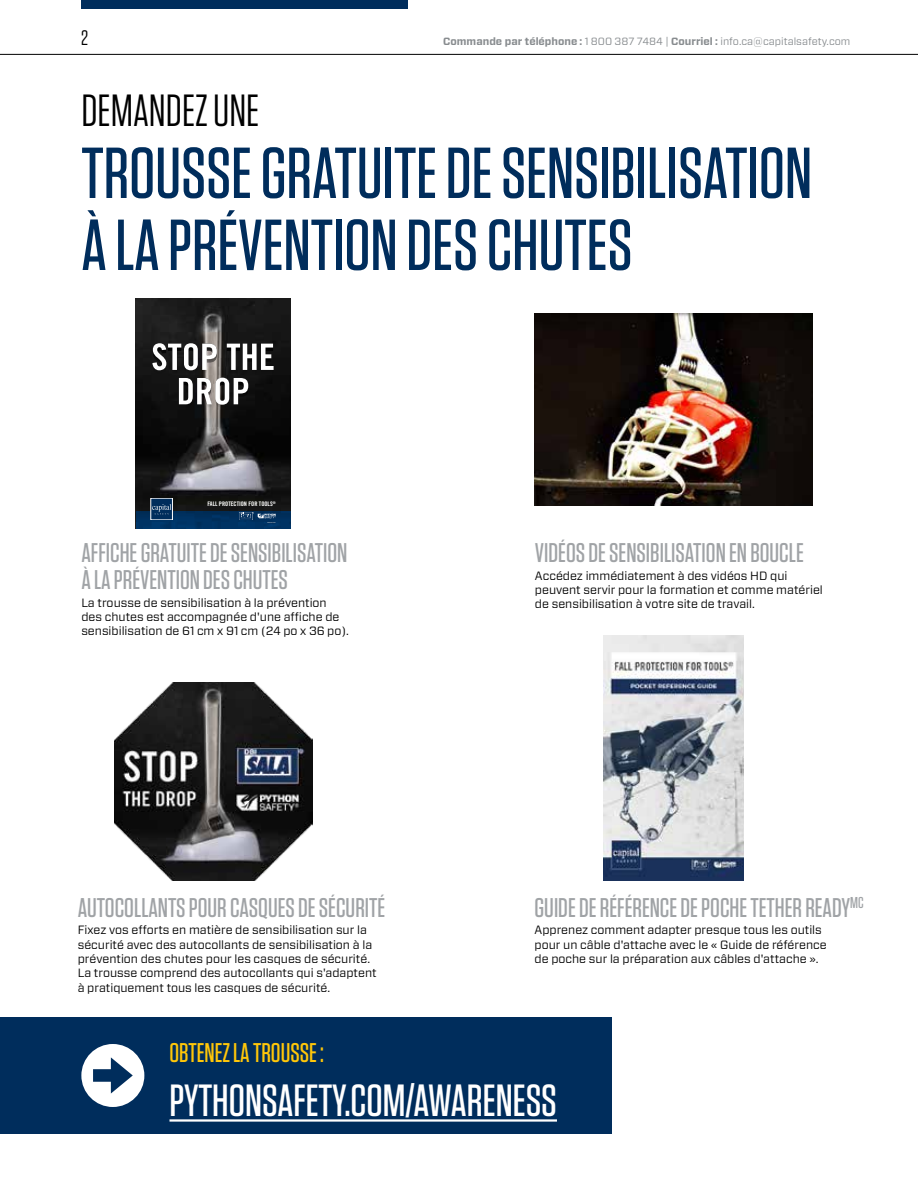
<style>
.page{position:relative;width:918px;height:1188px;background:#fff}
.page>*{position:absolute;margin:0;border:0;box-sizing:border-box;transform-origin:0 0}
.t1{font:500 72px/72px "Tungsten";color:#002d5c}
.t2{font:500 45px "Tungsten";color:#fff}
.t3{font:45px "Tungsten";color:#000}
.t4{font:500 27px/27px "Tungsten";color:#a0a3a6}
.t5{font:500 27px "Tungsten";color:#ffc709}
.t6{font:21px "Tungsten";color:#000}
.t7{font:12px/14.4px "Forza";color:#000}
.t8{font:10.5px "Forza";color:#888c8f}
.t9{font:6.3px "Trade Gothic LT Std Bd Cn 20";color:#fff}
.s1{font-weight:700}
</style>
<div class="page">
<div style="left:0;top:1017px;width:612px;height:117px;background:#002d5c"></div>
<hr style="left:170px;top:1119px;width:387px;height:3px;background:#fff">
<img style="left:136px;top:299px;width:155px;height:230px">
<svg style="left:152px;top:343px;width:122px;height:65px"></svg>
<svg style="left:136px;top:511px;width:154px;height:18px;background:#003262"></svg>
<svg style="left:239px;top:512px;width:37px;height:8px"></svg>
<div style="left:151px;top:498px;width:21px;height:22px;background:#002d5c"></div>
<div style="left:151px;top:498px;width:22px;height:22px;border:1px solid #fff"></div>
<svg style="left:152px;top:504px;width:19px;height:11px"></svg>
<img style="left:534px;top:313px;width:279px;height:192px">
<svg style="left:81px;top:1044px;width:63px;height:63px"></svg>
<img style="left:114px;top:683px;width:199px;height:198px">
<img style="left:604px;top:635px;width:139px;height:246px">
<hr style="left:0;top:54px;width:918px;height:1px;background:#000">
<div style="left:81px;top:0;width:327px;height:9px;background:#002d5c"></div>
<h3 class="t6" style="left:81px;top:27px;width:9px">2</h3>
<p class="t8" style="left:443px;top:34px;width:409px"><span class="s1">Commande par téléphone :</span> 1 800 387 7484 | <span class="s1">Courriel :</span> info.ca@capitalsafety.com</p>
<h2 class="t3" style="left:81px;top:87px;width:180px">DEMANDEZ UNE</h2>
<h1 class="t1" style="left:81px;top:138px;width:732px">TROUSSE GRATUITE DE SENSIBILISATION<br>À LA PRÉVENTION DES CHUTES</h1>
<p class="t9" style="left:207px;top:500px;width:70px">FALL PROTECTION FOR TOOLS<sup>®</sup></p>
<h3 class="t4" style="left:81px;top:539px;width:268px">AFFICHE GRATUITE DE SENSIBILISATION<br>À LA PRÉVENTION DES CHUTES</h3>
<p class="t7" style="left:81px;top:595px;width:269px">La trousse de sensibilisation à la prévention des chutes est accompagnée d'une affiche de sensibilisation de 61 cm x 91 cm (24 po x 36 po).</p>
<h3 class="t4" style="left:78px;top:894px;width:309px">AUTOCOLLANTS POUR CASQUES DE SÉCURITÉ</h3>
<p class="t7" style="left:78px;top:923px;width:300px">Fixez vos efforts en matière de sensibilisation sur la sécurité avec des autocollants de sensibilisation à la prévention des chutes pour les casques de sécurité.<br>La trousse comprend des autocollants qui s'adaptent à pratiquement tous les casques de sécurité.</p>
<h3 class="t4" style="left:535px;top:539px;width:270px">VIDÉOS DE SENSIBILISATION EN BOUCLE</h3>
<p class="t7" style="left:535px;top:568px;width:289px">Accédez immédiatement à des vidéos HD qui peuvent servir pour la formation et comme matériel de sensibilisation à votre site de travail.</p>
<h3 class="t4" style="left:535px;top:894px;width:331px">GUIDE DE RÉFÉRENCE DE POCHE TETHER READY<sup>MC</sup></h3>
<p class="t7" style="left:535px;top:923px;width:294px">Apprenez comment adapter presque tous les outils pour un câble d'attache avec le « Guide de référence de poche sur la préparation aux câbles d'attache ».</p>
<h3 class="t5" style="left:170px;top:1039px;width:156px">OBTENEZ LA TROUSSE :</h3>
<h2 class="t2" style="left:170px;top:1077px;width:389px">PYTHONSAFETY.COM/AWARENESS</h2>
</div>
